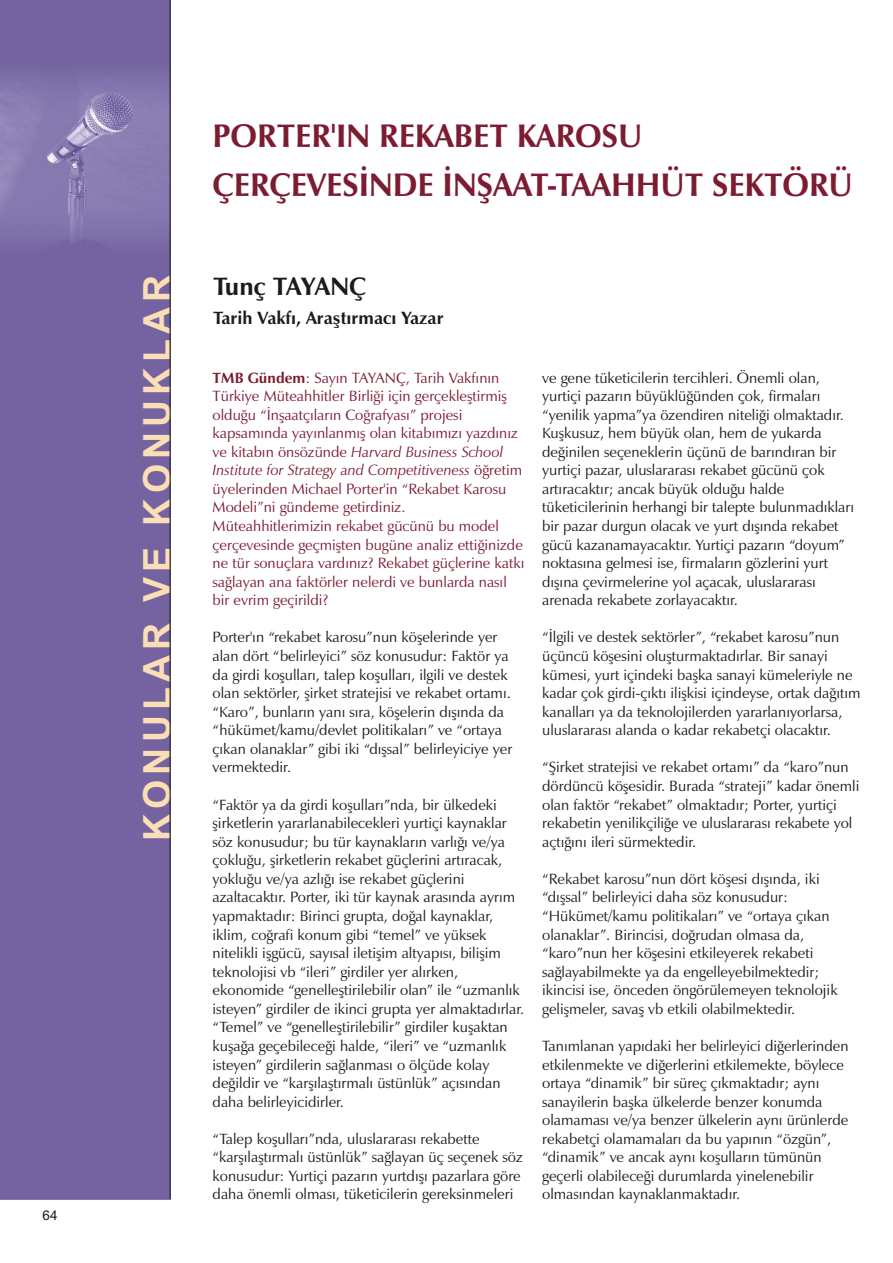
<style>
.page{position:relative;width:893px;height:1263px;background:#fff}
.page>*{position:absolute;margin:0;border:0;box-sizing:border-box;transform-origin:0 0}
.t1{font:700 37.5px "Arial";letter-spacing:.14em;color:#fadeb5}
.t2{font:700 33px/48.9px "Zapf Humanist 601 BT";color:#7d1c30}
.t3{font:700 25.5px "Zapf Humanist 601 BT";letter-spacing:-.01em;color:#1f1a17}
.t4{font:700 18px "Zapf Humanist 601 BT";color:#1f1a17}
.t5{font:15px/18.6px "Zapf Humanist 601 BT";color:#1f1a17}
.t6{font:15px/18.6px "Zapf Humanist 601 BT";color:#7d1c30}
.t7{font:13.5px "Arial";color:#1f1a17}
.s1{font-weight:700}
.s2{font-style:italic}
</style>
<div class="page">
<img style="left:0;top:0;width:170px;height:1199px">
<hr style="left:170px;top:0;width:1px;height:1199px;background:#1f1a17">
<p class="t7" style="left:43px;top:1210px;width:17px">64</p>
<h1 class="t1" style="left:143px;top:841px;width:568px;rotate:-90deg">KONULAR VE KONUKLAR</h1>
<h2 class="t2" style="left:213px;top:114px;width:642px">PORTER'IN REKABET KAROSU<br>ÇERÇEVESİNDE İNŞAAT-TAAHHÜT SEKTÖRÜ</h2>
<h3 class="t3" style="left:213px;top:276px;width:154px">Tunç TAYANÇ</h3>
<p class="t4" style="left:213px;top:311px;width:232px">Tarih Vakfı, Araştırmacı Yazar</p>
<p class="t6" style="left:213px;top:369px;width:313px"><span class="s1">TMB Gündem</span>: Sayın TAYANÇ, Tarih Vakfının Türkiye Müteahhitler Birliği için gerçekleştirmiş olduğu “İnşaatçıların Coğrafyası” projesi kapsamında yayınlanmış olan kitabımızı yazdınız ve kitabın önsözünde <span class="s2">Harvard Business School Institute for Strategy and Competitiveness</span> öğretim üyelerinden Michael Porter'in “Rekabet Karosu Modeli”ni gündeme getirdiniz.<br>Müteahhitlerimizin rekabet gücünü bu model çerçevesinde geçmişten bugüne analiz ettiğinizde ne tür sonuçlara vardınız? Rekabet güçlerine katkı sağlayan ana faktörler nelerdi ve bunlarda nasıl bir evrim geçirildi?</p>
<p class="t5" style="left:213px;top:629px;width:301px">Porter'ın “rekabet karosu”nun köşelerinde yer alan dört “belirleyici” söz konusudur: Faktör ya da girdi koşulları, talep koşulları, ilgili ve destek olan sektörler, şirket stratejisi ve rekabet ortamı. “Karo”, bunların yanı sıra, köşelerin dışında da “hükümet/kamu/devlet politikaları” ve “ortaya çıkan olanaklar” gibi iki “dışsal” belirleyiciye yer vermektedir.</p>
<p class="t5" style="left:213px;top:796px;width:313px">“Faktör ya da girdi koşulları”nda, bir ülkedeki şirketlerin yararlanabilecekleri yurtiçi kaynaklar söz konusudur; bu tür kaynakların varlığı ve/ya çokluğu, şirketlerin rekabet güçlerini artıracak, yokluğu ve/ya azlığı ise rekabet güçlerini azaltacaktır. Porter, iki tür kaynak arasında ayrım yapmaktadır: Birinci grupta, doğal kaynaklar, iklim, coğrafi konum gibi “temel” ve yüksek nitelikli işgücü, sayısal iletişim altyapısı, bilişim teknolojisi vb “ileri” girdiler yer alırken, ekonomide “genelleştirilebilir olan” ile “uzmanlık isteyen” girdiler de ikinci grupta yer almaktadırlar. “Temel” ve “genelleştirilebilir” girdiler kuşaktan kuşağa geçebileceği halde, “ileri” ve “uzmanlık isteyen” girdilerin sağlanması o ölçüde kolay değildir ve “karşılaştırmalı üstünlük” açısından daha belirleyicidirler.</p>
<p class="t5" style="left:213px;top:1130px;width:312px">“Talep koşulları”nda, uluslararası rekabette “karşılaştırmalı üstünlük” sağlayan üç seçenek söz konusudur: Yurtiçi pazarın yurtdışı pazarlara göre daha önemli olması, tüketicilerin gereksinmeleri</p>
<p class="t5" style="left:542px;top:369px;width:313px">ve gene tüketicilerin tercihleri. Önemli olan, yurtiçi pazarın büyüklüğünden çok, firmaları “yenilik yapma”ya özendiren niteliği olmaktadır.<br>Kuşkusuz, hem büyük olan, hem de yukarda değinilen seçeneklerin üçünü de barındıran bir yurtiçi pazar, uluslararası rekabet gücünü çok artıracaktır; ancak büyük olduğu halde tüketicilerinin herhangi bir talepte bulunmadıkları bir pazar durgun olacak ve yurt dışında rekabet gücü kazanamayacaktır. Yurtiçi pazarın “doyum” noktasına gelmesi ise, firmaların gözlerini yurt dışına çevirmelerine yol açacak, uluslararası arenada rekabete zorlayacaktır.</p>
<p class="t5" style="left:542px;top:629px;width:320px">“İlgili ve destek sektörler”, “rekabet karosu”nun üçüncü köşesini oluşturmaktadırlar. Bir sanayi kümesi, yurt içindeki başka sanayi kümeleriyle ne kadar çok girdi-çıktı ilişkisi içindeyse, ortak dağıtım kanalları ya da teknolojilerden yararlanıyorlarsa, uluslararası alanda o kadar rekabetçi olacaktır.</p>
<p class="t5" style="left:542px;top:759px;width:319px">“Şirket stratejisi ve rekabet ortamı” da “karo”nun dördüncü köşesidir. Burada “strateji” kadar önemli olan faktör “rekabet” olmaktadır; Porter, yurtiçi rekabetin yenilikçiliğe ve uluslararası rekabete yol açtığını ileri sürmektedir.</p>
<p class="t5" style="left:542px;top:871px;width:297px">“Rekabet karosu”nun dört köşesi dışında, iki “dışsal” belirleyici daha söz konusudur: “Hükümet/kamu politikaları” ve “ortaya çıkan olanaklar”. Birincisi, doğrudan olmasa da, “karo”nun her köşesini etkileyerek rekabeti sağlayabilmekte ya da engelleyebilmektedir; ikincisi ise, önceden öngörülemeyen teknolojik gelişmeler, savaş vb etkili olabilmektedir.</p>
<p class="t5" style="left:542px;top:1038px;width:308px">Tanımlanan yapıdaki her belirleyici diğerlerinden etkilenmekte ve diğerlerini etkilemekte, böylece ortaya “dinamik” bir süreç çıkmaktadır; aynı sanayilerin başka ülkelerde benzer konumda olamaması ve/ya benzer ülkelerin aynı ürünlerde rekabetçi olamamaları da bu yapının “özgün”, “dinamik” ve ancak aynı koşulların tümünün geçerli olabileceği durumlarda yinelenebilir olmasından kaynaklanmaktadır.</p>
</div>
